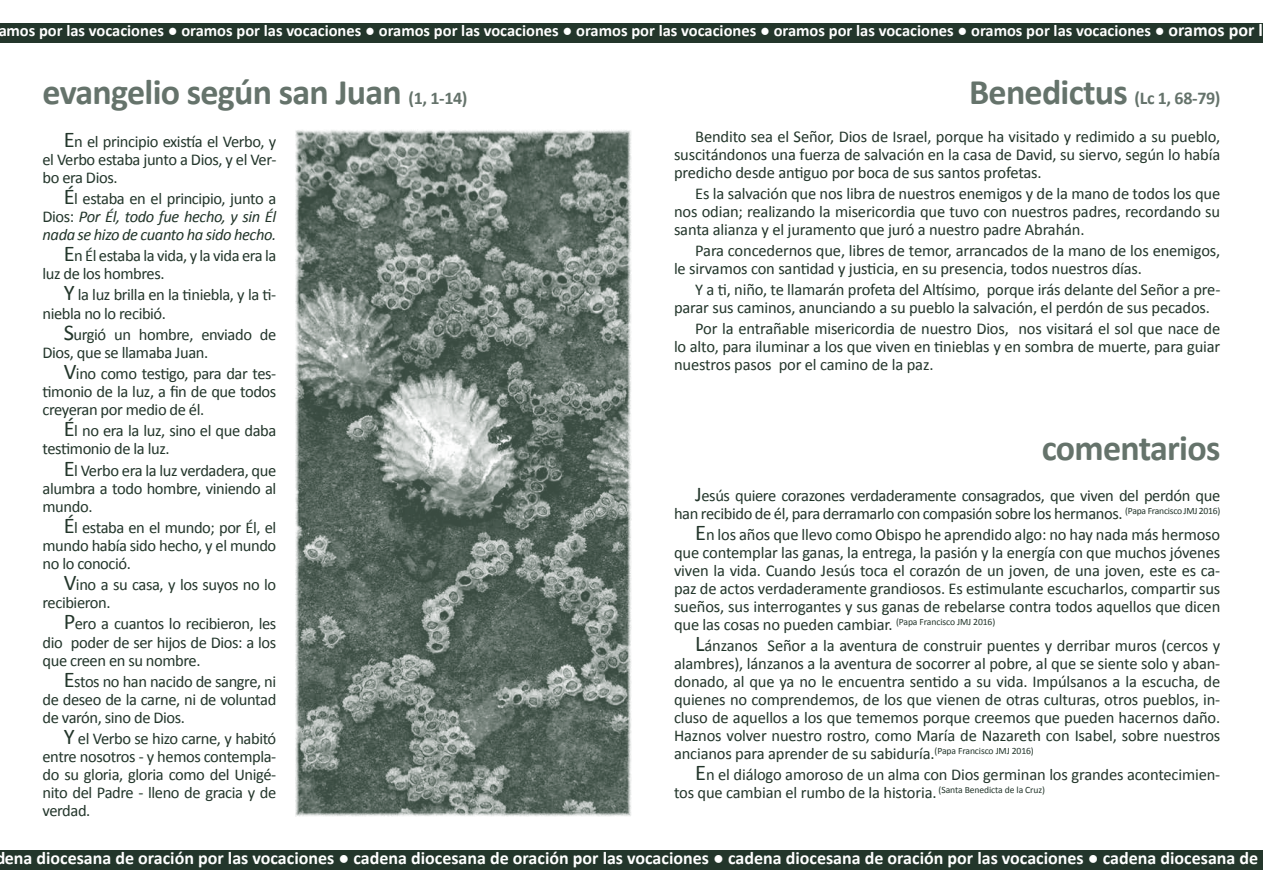
<style>
.page{position:relative;width:1263px;height:893px;background:#fff}
.page>*{position:absolute;margin:0;border:0;box-sizing:border-box;transform-origin:0 0}
.t1{font:700 36px "Calibri";letter-spacing:-.02em;color:#65736b}
.t2{font:700 18px "Calibri";color:#fff}
.t3{font:700 18px "Calibri";color:#65736b}
.t4{font:16.5px/18px "Calibri";letter-spacing:-.025em;color:#23362b;text-align:justify}
.t5{font:700 16.5px "Calibri";color:#fff}
.t6{font:italic 16.5px/18.1px "Calibri";letter-spacing:-.025em;color:#23362b;text-align:justify}
.s1{font-weight:400}
.s2{font-size:18px}
.s3{font-size:22.5px}
.s4{font-style:normal;font-size:22.5px}
.s5{font-style:normal}
.s6{font-size:36px}
.s7{font-size:21px}
</style>
<div class="page">
<div style="left:0;top:23px;width:1263px;height:20px;background:#23362b"></div>
<div style="left:0;top:850px;width:1263px;height:20px;background:#23362b"></div>
<img style="left:295px;top:130px;width:336px;height:686px">
<p class="t5" style="left:-2px;top:20px;width:1266px">amos por las vocaciones <span class="s1">●</span> oramos por las vocaciones <span class="s1">●</span> oramos por las vocaciones <span class="s1">●</span> oramos por las vocaciones <span class="s1">●</span> oramos por las vocaciones <span class="s1">●</span> oramos por las vocaciones <span class="s1">●</span> <span class="s2">oramos por l</span></p>
<h1 class="t1" style="left:43px;top:69px;width:426px">evangelio según san Juan <span class="s2">(1, 1-14)</span></h1>
<p class="t4" style="left:43px;top:132px;width:235px;text-indent:21px"><span class="s3">E</span>n el principio existía el Verbo, y el Verbo estaba junto a Dios, y el Ver&shy;bo era Dios.</p>
<p class="t6" style="left:43px;top:189px;width:235px;text-indent:21px"><span class="s4">É</span><span class="s5">l estaba en el principio, junto a Dios:</span> Por Él, todo fue hecho, y sin Él nada se hizo de cuanto ha sido hecho.</p>
<p class="t4" style="left:43px;top:247px;width:235px;text-indent:21px"><span class="s3">E</span>n Él estaba la vida, y la vida era la luz de los hombres.</p>
<p class="t4" style="left:43px;top:286px;width:235px;text-indent:21px"><span class="s3">Y</span> la luz brilla en la tiniebla, y la ti&shy;niebla no lo recibió.</p>
<p class="t4" style="left:43px;top:325px;width:235px;text-indent:21px"><span class="s3">S</span>urgió un hombre, enviado de<br>Dios, que se llamaba Juan.</p>
<p class="t4" style="left:43px;top:364px;width:235px;text-indent:21px"><span class="s3">V</span>ino como testigo, para dar tes&shy;timonio de la luz, a fin de que todos creyeran por medio de él.</p>
<p class="t4" style="left:43px;top:422px;width:235px;text-indent:21px"><span class="s3">É</span>l no era la luz, sino el que daba testimonio de la luz.</p>
<p class="t4" style="left:43px;top:461px;width:235px;text-indent:21px"><span class="s3">E</span>l Verbo era la luz verdadera, que alumbra a todo hombre, viniendo al mundo.</p>
<p class="t4" style="left:43px;top:518px;width:235px;text-indent:21px"><span class="s3">É</span>l estaba en el mundo; por Él, el mundo había sido hecho, y el mundo no lo conoció.</p>
<p class="t4" style="left:43px;top:576px;width:235px;text-indent:21px"><span class="s3">V</span>ino a su casa, y los suyos no lo recibieron.</p>
<p class="t4" style="left:43px;top:615px;width:235px;text-indent:21px"><span class="s3">P</span>ero a cuantos lo recibieron, les dio poder de ser hijos de Dios: a los que creen en su nombre.</p>
<p class="t4" style="left:43px;top:672px;width:235px;text-indent:21px"><span class="s3">E</span>stos no han nacido de sangre, ni de deseo de la carne, ni de voluntad de varón, sino de Dios.</p>
<p class="t4" style="left:43px;top:730px;width:235px;text-indent:21px"><span class="s3">Y</span> el Verbo se hizo carne, y habitó entre nosotros - y hemos contempla&shy;do su gloria, gloria como del Unigé&shy;nito del Padre - lleno de gracia y de verdad.</p>
<p class="t3" style="left:969px;top:86px;width:253px"><span class="s6">Benedictus</span> (Lc 1, 68-79)</p>
<p class="t4" style="left:674px;top:128px;width:548px;text-indent:21px">Bendito sea el Señor, Dios de Israel, porque ha visitado y redimido a su pueblo, suscitándonos una fuerza de salvación en la casa de David, su siervo, según lo había predicho desde antiguo por boca de sus santos profetas.</p>
<p class="t4" style="left:674px;top:185px;width:548px;text-indent:21px">Es la salvación que nos libra de nuestros enemigos y de la mano de todos los que nos odian; realizando la misericordia que tuvo con nuestros padres, recordando su santa alianza y el juramento que juró a nuestro padre Abrahán.</p>
<p class="t4" style="left:674px;top:242px;width:548px;text-indent:21px">Para concedernos que, libres de temor, arrancados de la mano de los enemigos, le sirvamos con santidad y justicia, en su presencia, todos nuestros días.</p>
<p class="t4" style="left:674px;top:281px;width:548px;text-indent:21px">Y a ti, niño, te llamarán profeta del Altísimo, porque irás delante del Señor a pre&shy;parar sus caminos, anunciando a su pueblo la salvación, el perdón de sus pecados.</p>
<p class="t4" style="left:674px;top:320px;width:548px;text-indent:21px">Por la entrañable misericordia de nuestro Dios, nos visitará el sol que nace de lo alto, para iluminar a los que viven en tinieblas y en sombra de muerte, para guiar nuestros pasos por el camino de la paz.</p>
<h1 class="t1" style="left:1042px;top:425px;width:180px">comentarios</h1>
<p class="t4" style="left:674px;top:487px;width:548px;text-align:right"><span class="s7">J</span>esús quiere corazones verdaderamente consagrados, que viven del perdón que han recibido de él, para derramarlo con compasión sobre los hermanos. <sup>(Papa</sup> <sup>Francisco</sup> <sup>JMJ</sup> <sup>2016)</sup></p>
<p class="t4" style="left:674px;top:526px;width:548px;text-indent:21px"><span class="s3">E</span>n los años que llevo como Obispo he aprendido algo: no hay nada más hermoso que contemplar las ganas, la entrega, la pasión y la energía con que muchos jóvenes viven la vida. Cuando Jesús toca el corazón de un joven, de una joven, este es ca&shy;paz de actos verdaderamente grandiosos. Es estimulante escucharlos, compartir sus sueños, sus interrogantes y sus ganas de rebelarse contra todos aquellos que dicen que las cosas no pueden cambiar. <sup>(Papa</sup> <sup>Francisco</sup> <sup>JMJ</sup> <sup>2016)</sup></p>
<p class="t4" style="left:674px;top:637px;width:548px;text-indent:21px"><span class="s3">L</span>ánzanos Señor a la aventura de construir puentes y derribar muros (cercos y alambres), lánzanos a la aventura de socorrer al pobre, al que se siente solo y aban&shy;donado, al que ya no le encuentra sentido a su vida. Impúlsanos a la escucha, de quienes no comprendemos, de los que vienen de otras culturas, otros pueblos, in&shy;cluso de aquellos a los que tememos porque creemos que pueden hacernos daño.<br>Haznos volver nuestro rostro, como María de Nazareth con Isabel, sobre nuestros ancianos para aprender de su sabiduría.<sup>(Papa</sup> <sup>Francisco</sup> <sup>JMJ</sup> <sup>2016)</sup></p>
<p class="t4" style="left:674px;top:766px;width:548px;text-indent:21px"><span class="s3">E</span>n el diálogo amoroso de un alma con Dios germinan los grandes acontecimien&shy;tos que cambian el rumbo de la historia. <sup>(Santa</sup> <sup>Benedicta</sup> <sup>de</sup> <sup>la</sup> <sup>Cruz)</sup></p>
<p class="t2" style="left:5px;top:846px;width:1255px">ena diocesana de oración por las vocaciones <span class="s1">●</span> cadena diocesana de oración por las vocaciones <span class="s1">●</span> cadena diocesana de oración por las vocaciones <span class="s1">●</span> cadena diocesana de</p>
</div>
